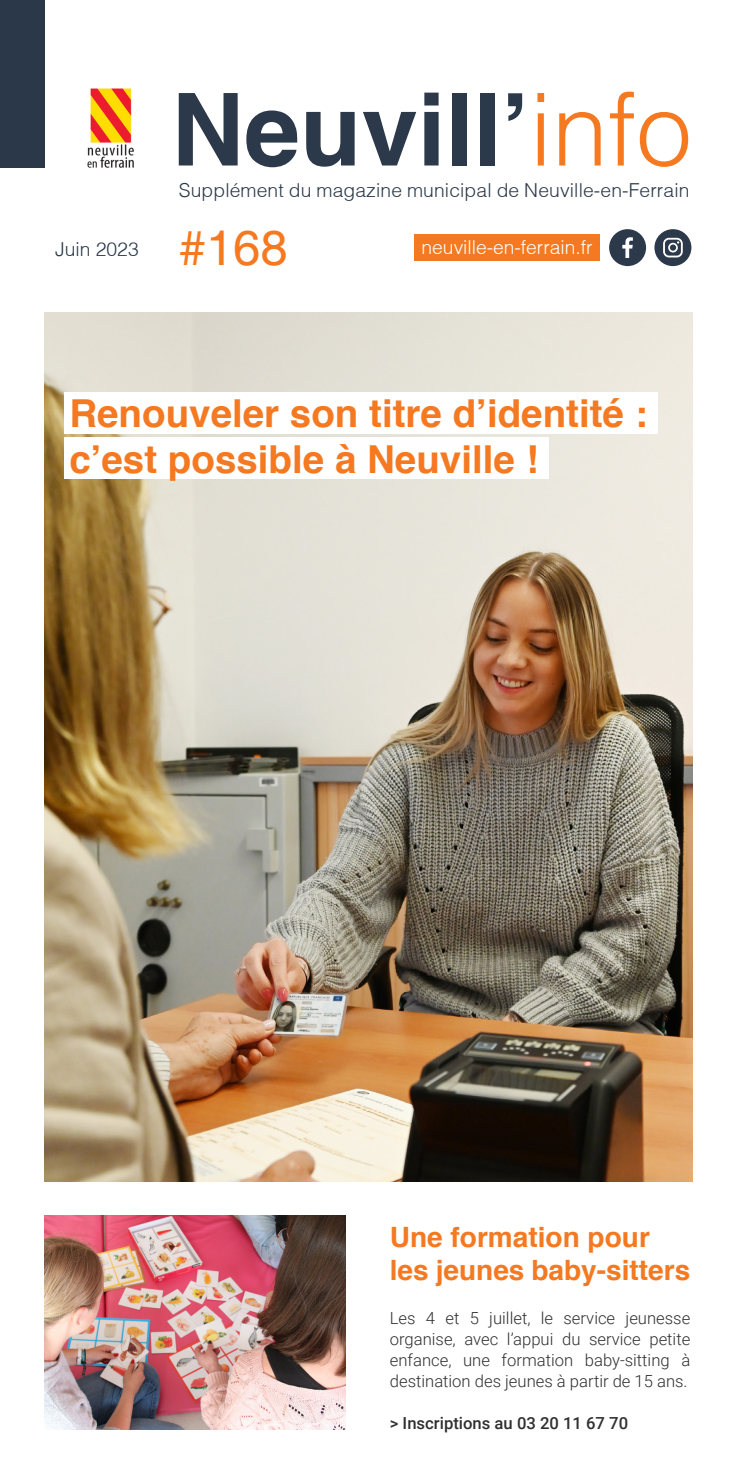
<style>
.page{position:relative;width:735px;height:1474px;background:#fff}
.page>*{position:absolute;margin:0;border:0;box-sizing:border-box;transform-origin:0 0}
.t1{font:700 100.62px "Helvetica";color:#2c394a}
.t2{font:49px "Helvetica";color:#f47921}
.t3{font:700 38.5px "Helvetica";color:#f47921}
.t4{font:700 28px "Helvetica";color:#f47921}
.t5{font:300 19.25px "Helvetica";letter-spacing:.005em;color:#2c394a}
.t6{font:300 19.25px "Helvetica";color:#fff}
.t7{font:300 19.25px "Helvetica";color:#2a3849}
.t8{font:300 16.62px/21px "Roboto";color:#312f30;text-align:justify}
.t9{font:500 16.62px "Roboto";color:#312f30}
.s1{font-weight:300;color:#f47921}
</style>
<div class="page">
<img style="left:45px;top:313px;width:646px;height:868px">
<div style="left:414px;top:234px;width:185px;height:27px;background:#f47921"></div>
<img style="left:87px;top:88px;width:47px;height:80px">
<div style="left:0;top:0;width:45px;height:167px;background:#2a3849"></div>
<div style="left:608px;top:229px;width:37px;height:37px;background:#2c394a;border-radius:50%"></div>
<svg style="left:622px;top:237px;width:10px;height:21px"></svg>
<div style="left:654px;top:229px;width:37px;height:37px;background:#2c394a;border-radius:50%"></div>
<svg style="left:663px;top:238px;width:19px;height:19px"></svg>
<img style="left:45px;top:1215px;width:300px;height:214px">
<div style="left:64px;top:392px;width:593px;height:42px;background:#fff"></div>
<div style="left:64px;top:437px;width:484px;height:42px;background:#fff"></div>
<p class="t1" style="left:171px;top:49px;width:522px">Neuvill’<span class="s1">info</span></p>
<p class="t5" style="left:179px;top:178px;width:512px">Supplément du magazine municipal de Neuville-en-Ferrain</p>
<p class="t7" style="left:55px;top:237px;width:85px">Juin 2023</p>
<p class="t2" style="left:179px;top:219px;width:110px">#168</p>
<p class="t6" style="left:421px;top:235px;width:172px">neuville-en-ferrain.fr</p>
<p class="t3" style="left:69px;top:382px;width:579px">Renouveler son titre d’identité :</p>
<p class="t3" style="left:69px;top:428px;width:470px">c’est possible à Neuville !</p>
<p class="t4" style="left:389px;top:1214px;width:261px">Une formation pour</p>
<p class="t4" style="left:389px;top:1247px;width:302px">les jeunes baby-sitters</p>
<p class="t8" style="left:389px;top:1307px;width:302px">Les 4 et 5 juillet, le service jeunesse organise, avec l’appui du service petite enfance, une formation baby-sitting à destination des jeunes à partir de 15 ans.</p>
<p class="t9" style="left:389px;top:1411px;width:240px">&gt; Inscriptions au 03 20 11 67 70</p>
</div>
